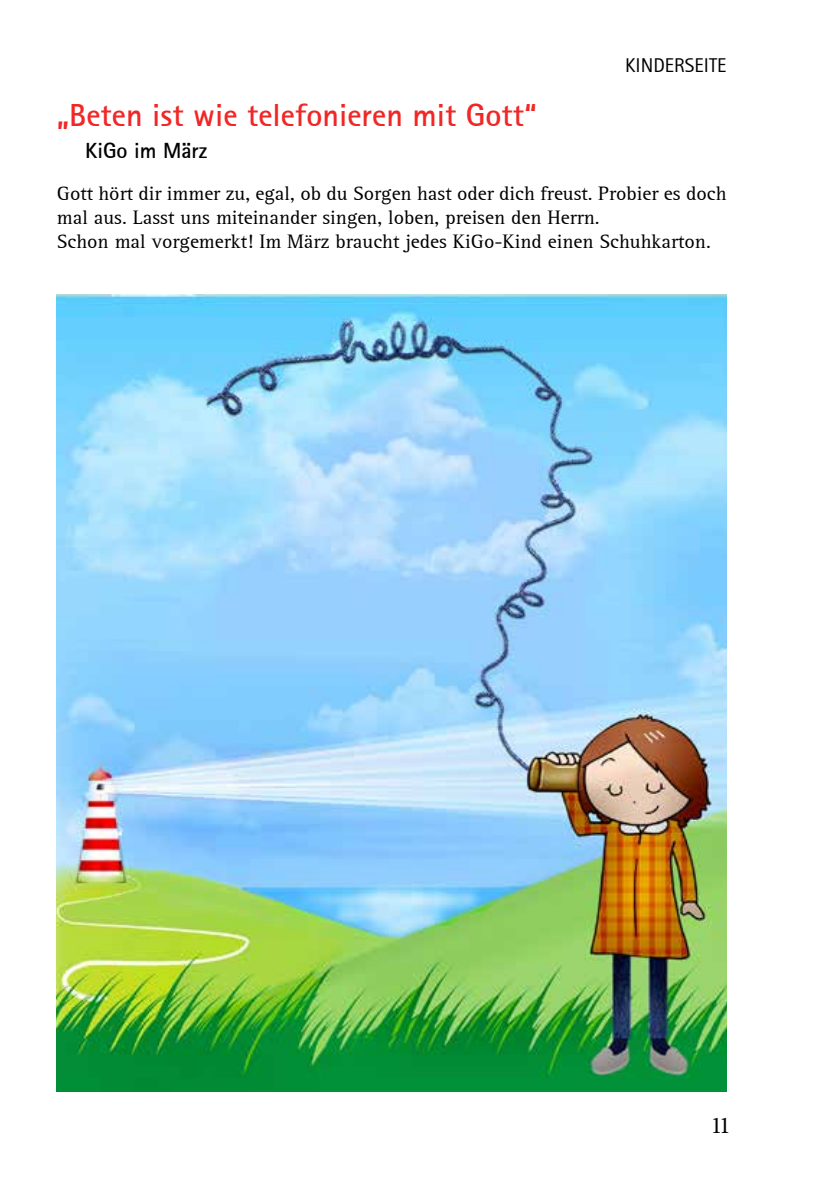
<style>
.page{position:relative;width:840px;height:1191px;background:#fff}
.page>*{position:absolute;margin:0;border:0;box-sizing:border-box;transform-origin:0 0}
.t1{font:700 32px "Rotis Sans Serif";color:#f02726}
.t2{font:24px "Minion Pro";color:#000}
.t3{font:700 22px "Rotis Sans Serif";color:#000}
.t4{font:20px/24px "Rotis Serif";color:#000}
.t5{font:20px "Rotis Sans Serif";color:#000}
</style>
<div class="page">
<img style="left:57px;top:294px;width:669px;height:797px">
<p class="t5" style="left:625px;top:53px;width:103px">KINDERSEITE</p>
<h1 class="t1" style="left:57px;top:95px;width:481px">„Beten ist wie telefonieren mit Gott“</h1>
<p class="t3" style="left:85px;top:137px;width:124px">KiGo im März</p>
<p class="t4" style="left:57px;top:182px;width:670px">Gott hört dir immer zu, egal, ob du Sorgen hast oder dich freust. Probier es doch mal aus. Lasst uns miteinander singen, loben, preisen den Herrn.<br>Schon mal vorgemerkt! Im März braucht jedes KiGo-Kind einen Schuhkarton.</p>
<p class="t2" style="left:710px;top:1109px;width:21px">11</p>
</div>
